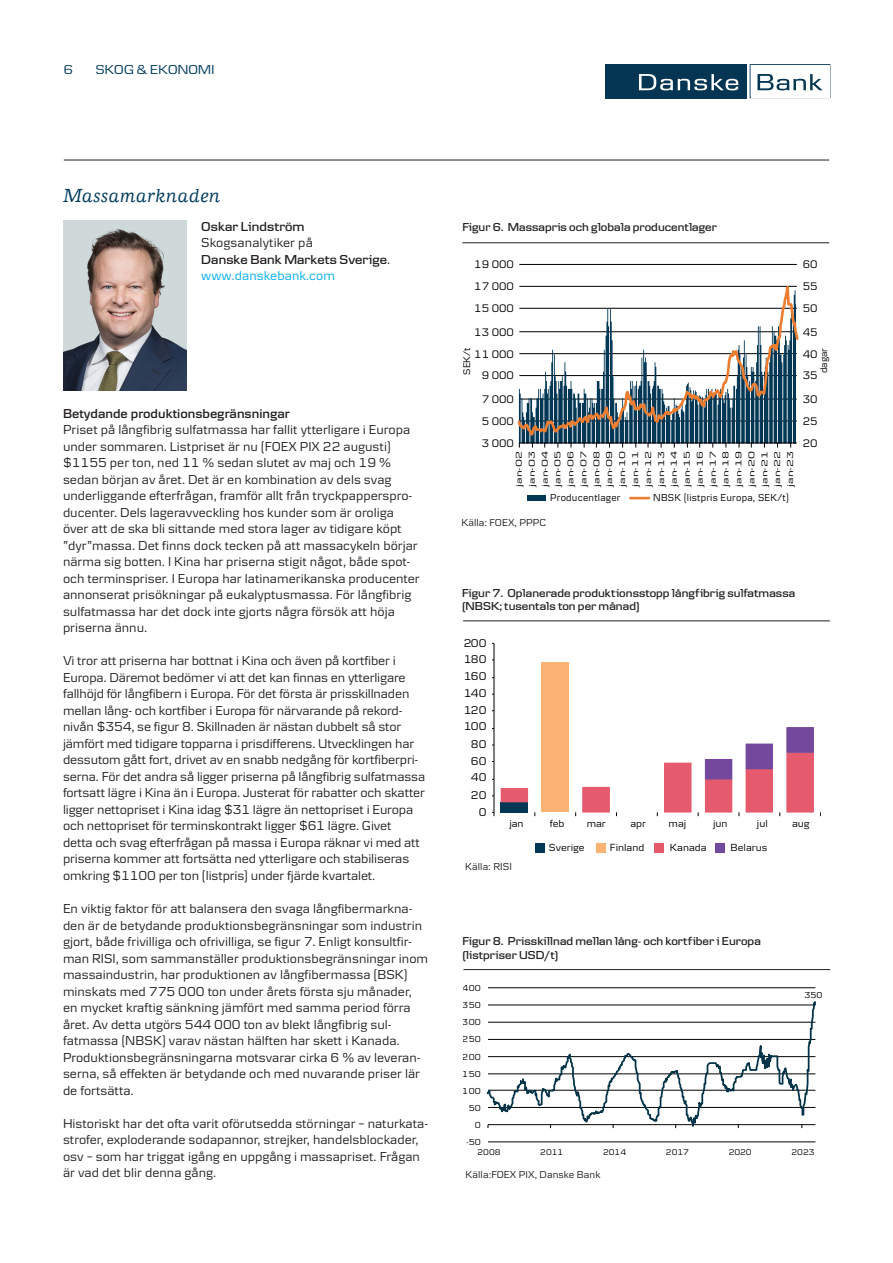
<style>
.page{position:relative;width:893px;height:1263px;background:#fff}
.page>*{position:absolute;margin:0;border:0;box-sizing:border-box;transform-origin:0 0}
.Brödtext{font:italic 500 19.5px "Danske Human";letter-spacing:.02em;color:#003c5f}
.t1{font:13.5px/16.5px "Danske Textv 2";color:#231f20}
.Brödtext-2{font:600 13.5px/16.5px "Danske Headline";letter-spacing:.005em;color:#231f20}
.t2{font:600 13.5px "Danske Textv 2";color:#231f20}
.Brödtext-3{font:13.5px "Danske Textv 2";letter-spacing:.005em;color:#00aeef}
.Brödtext-4{font:13.5px "Danske Headline";letter-spacing:.02em;color:#003c5f}
.t3{font:600 12px/13.5px "Danske Headline";letter-spacing:.005em;color:#231f20}
.t4{font:11.7px "Danske Textv 2";color:#000}
.t5{font:11.4px "Danske Textv 2";color:#000}
.t6{font:10.8px "Danske Textv 2";color:#000}
.Brödtext-5{font:10.5px "Danske Textv 2";letter-spacing:.005em;color:#231f20}
.t7{font:10.5px "Danske Textv 2";letter-spacing:.02em;color:#000;scale:.96 1}
.t8{font:10.2px "Danske Textv 2";color:#000}
.t9{font:9px "Danske Textv 2";color:#000}
.t10{font:8.85px/12.9px "Danske Textv 2";color:#000;text-align:justify;scale:1.39 1}
.t11{font:8.7px "Danske Textv 2";color:#000}
.s1{font-family:"Danske Textv 2";font-weight:400}
</style>
<div class="page">
<hr style="left:64px;top:160px;width:765px;height:1px;background:#231f20">
<div style="left:605px;top:64px;width:141px;height:34px;background:#043653"></div>
<svg style="left:639px;top:74px;width:99px;height:16px"></svg>
<svg style="left:750px;top:64px;width:80px;height:34px"></svg>
<img style="left:63px;top:220px;width:123px;height:171px">
<div style="left:528px;top:495px;width:18px;height:6px;background:#003755"></div>
<svg style="left:630px;top:497px;width:19px;height:2px"></svg>
<hr style="left:519px;top:264px;width:278px;height:1px;background:#000">
<svg style="left:517px;top:285px;width:282px;height:163px"></svg>
<hr style="left:462px;top:242px;width:367px;height:1px;background:#231f20">
<div style="left:542px;top:662px;width:27px;height:150px;background:#fbb273"></div>
<hr style="left:494px;top:643px;width:1px;height:169px;background:#000">
<svg style="left:501px;top:727px;width:313px;height:89px"></svg>
<div style="left:535px;top:843px;width:10px;height:9px;background:#003755"></div>
<div style="left:596px;top:843px;width:9px;height:9px;background:#fbb273"></div>
<div style="left:654px;top:843px;width:10px;height:9px;background:#e65a6d"></div>
<div style="left:715px;top:843px;width:10px;height:9px;background:#74489d"></div>
<hr style="left:463px;top:621px;width:367px;height:1px;background:#231f20">
<hr style="left:488px;top:987px;width:327px;height:1px;background:#000">
<svg style="left:486px;top:1001px;width:330px;height:142px"></svg>
<hr style="left:463px;top:969px;width:367px;height:1px;background:#231f20">
<p class="Brödtext-4" style="left:64px;top:61px;width:11px">6</p>
<p class="Brödtext-4" style="left:96px;top:62px;width:120px">SKOG &amp; EKONOMI</p>
<p class="Brödtext" style="left:63px;top:185px;width:159px">Massamarknaden</p>
<p class="Brödtext-2" style="left:201px;top:218px;width:105px">Oskar Lindström</p>
<p class="Brödtext-2" style="left:201px;top:234px;width:190px"><span class="s1">Skogsanalytiker på<br></span>Danske Bank Markets Sverige<span class="s1">.</span></p>
<p class="Brödtext-3" style="left:201px;top:268px;width:135px">www.danskebank.com</p>
<p class="t2" style="left:63px;top:406px;width:229px">Betydande produktionsbegränsningar</p>
<p class="t1" style="left:63px;top:421px;width:358px">Priset på långfibrig sulfatmassa har fallit ytterligare i Europa under sommaren. Listpriset är nu (FOEX PIX 22 augusti) $1155 per ton, ned 11 % sedan slutet av maj och 19 % sedan början av året. Det är en kombination av dels svag underliggande efterfrågan, framför allt från tryckpapperspro&shy;ducenter. Dels lageravveckling hos kunder som är oroliga över att de ska bli sittande med stora lager av tidigare köpt ”dyr”massa. Det finns dock tecken på att massacykeln börjar närma sig botten. I Kina har priserna stigit något, både spot&shy;och terminspriser. I Europa har latinamerikanska producenter annonserat prisökningar på eukalyptusmassa. För långfibrig sulfatmassa har det dock inte gjorts några försök att höja priserna ännu.</p>
<p class="t1" style="left:63px;top:652px;width:364px">Vi tror att priserna har bottnat i Kina och även på kortfiber i Europa. Däremot bedömer vi att det kan finnas en ytterligare fallhöjd för långfibern i Europa. För det första är prisskillnaden mellan lång- och kortfiber i Europa för närvarande på rekord&shy;nivån $354, se figur 8. Skillnaden är nästan dubbelt så stor jämfört med tidigare topparna i prisdifferens. Utvecklingen har dessutom gått fort, drivet av en snabb nedgång för kortfiberpri&shy;serna. För det andra så ligger priserna på långfibrig sulfatmassa fortsatt lägre i Kina än i Europa. Justerat för rabatter och skatter ligger nettopriset i Kina idag $31 lägre än nettopriset i Europa och nettopriset för terminskontrakt ligger $61 lägre. Givet<br>detta och svag efterfrågan på massa i Europa räknar vi med att priserna kommer att fortsätta ned ytterligare och stabiliseras omkring $1100 per ton (listpris) under fjärde kvartalet.</p>
<p class="t1" style="left:63px;top:900px;width:367px">En viktig faktor för att balansera den svaga långfibermarkna&shy;den är de betydande produktionsbegränsningar som industrin gjort, både frivilliga och ofrivilliga, se figur 7. Enligt konsultfir&shy;man RISI, som sammanställer produktionsbegränsningar inom massaindustrin, har produktionen av långfibermassa (BSK) minskats med 775 000 ton under årets första sju månader, en mycket kraftig sänkning jämfört med samma period förra året. Av detta utgörs 544 000 ton av blekt långfibrig sul&shy;fatmassa (NBSK) varav nästan hälften har skett i Kanada.<br>Produktionsbegränsningarna motsvarar cirka 6 % av leveran&shy;serna, så effekten är betydande och med nuvarande priser lär de fortsätta.</p>
<p class="t1" style="left:63px;top:1114px;width:367px">Historiskt har det ofta varit oförutsedda störningar – naturkata&shy;strofer, exploderande sodapannor, strejker, handelsblockader, osv – som har triggat igång en uppgång i massapriset. Frågan är vad det blir denna gång.</p>
<p class="t3" style="left:462px;top:220px;width:256px">Figur 6. Massapris och globala producentlager</p>
<p class="t5" style="left:474px;top:258px;width:41px">19 000</p>
<p class="t5" style="left:803px;top:258px;width:16px">60</p>
<p class="t5" style="left:474px;top:280px;width:41px">17 000</p>
<p class="t5" style="left:803px;top:280px;width:16px">55</p>
<p class="t5" style="left:474px;top:302px;width:41px">15 000</p>
<p class="t5" style="left:803px;top:302px;width:16px">50</p>
<p class="t5" style="left:474px;top:325px;width:41px">13 000</p>
<p class="t5" style="left:803px;top:325px;width:16px">45</p>
<p class="t8" style="left:461px;top:375px;width:29px;rotate:-90deg">SEK/t</p>
<p class="t8" style="left:818px;top:373px;width:27px;rotate:-90deg">dagar</p>
<p class="t5" style="left:474px;top:347px;width:41px">11 000</p>
<p class="t5" style="left:803px;top:347px;width:16px">40</p>
<p class="t5" style="left:482px;top:369px;width:34px">9 000</p>
<p class="t5" style="left:803px;top:369px;width:16px">35</p>
<p class="t5" style="left:482px;top:393px;width:34px">7 000</p>
<p class="t5" style="left:482px;top:415px;width:34px">5 000</p>
<p class="t5" style="left:482px;top:436px;width:34px">3 000</p>
<p class="t10" style="left:512px;top:487px;width:27px;rotate:-90deg">jan-02 jan-03 jan-04 jan-05 jan-06 jan-07 jan-08 jan-09 jan-10 jan-11 jan-12 jan-13 jan-14 jan-15 jan-16 jan-17 jan-18 jan-19 jan-20 jan-21 jan-22 jan-23</p>
<p class="t7" style="left:550px;top:492px;width:75px">Producentlager</p>
<p class="t7" style="left:653px;top:492px;width:143px">NBSK (listpris Europa, SEK/t)</p>
<p class="Brödtext-5" style="left:461px;top:517px;width:86px">Källa: FOEX, PPPC</p>
<p class="t5" style="left:803px;top:393px;width:16px">30</p>
<p class="t5" style="left:803px;top:415px;width:16px">25</p>
<p class="t5" style="left:803px;top:436px;width:16px">20</p>
<p class="t3" style="left:462px;top:586px;width:335px">Figur 7. Oplanerade produktionsstopp långfibrig sulfatmassa (NBSK; tusentals ton per månad)</p>
<p class="t4" style="left:463px;top:636px;width:25px">200</p>
<p class="t4" style="left:463px;top:652px;width:25px">180</p>
<p class="t4" style="left:463px;top:669px;width:25px">160</p>
<p class="t4" style="left:463px;top:687px;width:25px">140</p>
<p class="t4" style="left:463px;top:703px;width:25px">120</p>
<p class="t4" style="left:463px;top:720px;width:25px">100</p>
<p class="t4" style="left:471px;top:738px;width:17px">80</p>
<p class="t4" style="left:471px;top:754px;width:17px">60</p>
<p class="t4" style="left:471px;top:771px;width:17px">40</p>
<p class="t4" style="left:471px;top:788px;width:17px">20</p>
<p class="t4" style="left:479px;top:805px;width:9px">0</p>
<p class="t6" style="left:509px;top:817px;width:16px">jan</p>
<p class="t6" style="left:550px;top:817px;width:16px">feb</p>
<p class="t6" style="left:587px;top:817px;width:21px">mar</p>
<p class="t6" style="left:630px;top:817px;width:17px">apr</p>
<p class="t6" style="left:669px;top:817px;width:19px">maj</p>
<p class="t6" style="left:713px;top:817px;width:16px">jun</p>
<p class="t6" style="left:757px;top:817px;width:12px">jul</p>
<p class="t6" style="left:792px;top:817px;width:19px">aug</p>
<p class="t6" style="left:549px;top:841px;width:37px">Sverige</p>
<p class="t6" style="left:610px;top:841px;width:36px">Finland</p>
<p class="t6" style="left:670px;top:841px;width:38px">Kanada</p>
<p class="t6" style="left:730px;top:841px;width:39px">Belarus</p>
<p class="Brödtext-5" style="left:465px;top:861px;width:48px">Källa: RISI</p>
<p class="t3" style="left:462px;top:934px;width:300px">Figur 8. Prisskillnad mellan lång- och kortfiber i Europa (listpriser USD/t)</p>
<p class="t9" style="left:463px;top:983px;width:20px">400</p>
<p class="t9" style="left:463px;top:1000px;width:20px">350</p>
<p class="t9" style="left:463px;top:1017px;width:20px">300</p>
<p class="t9" style="left:463px;top:1034px;width:20px">250</p>
<p class="t9" style="left:463px;top:1051px;width:20px">200</p>
<p class="t9" style="left:463px;top:1069px;width:20px">150</p>
<p class="t9" style="left:463px;top:1086px;width:20px">100</p>
<p class="t9" style="left:469px;top:1103px;width:14px">50</p>
<p class="t9" style="left:475px;top:1119px;width:8px">0</p>
<p class="t9" style="left:466px;top:1137px;width:16px">-50</p>
<p class="t9" style="left:804px;top:989px;width:20px">350</p>
<p class="t11" style="left:477px;top:1147px;width:25px">2008</p>
<p class="t11" style="left:540px;top:1147px;width:25px">2011</p>
<p class="t11" style="left:603px;top:1147px;width:25px">2014</p>
<p class="t11" style="left:666px;top:1147px;width:25px">2017</p>
<p class="t11" style="left:729px;top:1147px;width:25px">2020</p>
<p class="t11" style="left:791px;top:1147px;width:25px">2023</p>
<p class="Brödtext-5" style="left:466px;top:1168px;width:136px">Källa:FOEX PIX, Danske Bank</p>
</div>
